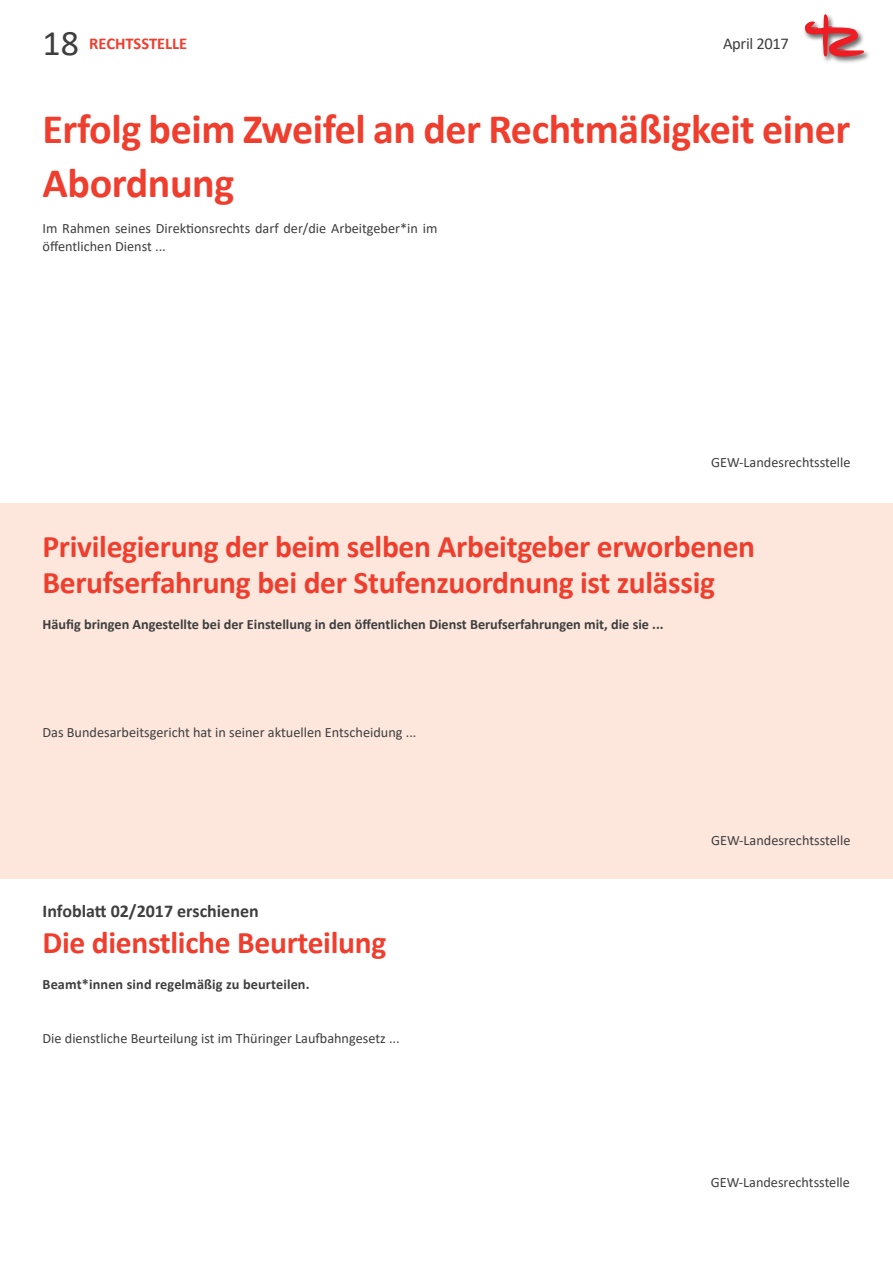
<style>
.page{position:relative;width:893px;height:1263px;background:#fff}
.page>*{position:absolute;margin:0;border:0;box-sizing:border-box;transform-origin:0 0}
.t1{font:700 42px/54px "Calibri";letter-spacing:-.01em;color:#ef3e2e}
.t2{font:700 31.5px/36px "Calibri";letter-spacing:-.01em;color:#ef3e2e}
.t3{font:700 18px "Calibri";color:#3e3e3f}
.t4{font:700 16.5px "Calibri";color:#ef3e2e}
.t5{font:16.5px "Calibri";letter-spacing:-.02em;color:#3e3e3f}
.t6{font:14.25px/18px "Calibri";color:#3e3e3f}
.t7{font:700 14.25px "Calibri";color:#3e3e3f}
.s1{font-weight:400;font-size:36px;color:#3e3e3f}
</style>
<div class="page">
<div style="left:803px;top:0;width:67px;height:64px;background:#231f20;opacity:.69"></div>
<svg style="left:804px;top:14px;width:60px;height:44px"></svg>
<hr style="left:892px;top:809px;width:1px;height:414px;background:#fde7dc">
<div style="left:0;top:503px;width:893px;height:375px;background:#fde7dc"></div>
<p class="t4" style="left:43px;top:32px;width:146px"><span class="s1">18</span> RECHTSSTELLE</p>
<p class="t5" style="left:723px;top:32px;width:67px">April 2017</p>
<h1 class="t1" style="left:43px;top:102px;width:809px">Erfolg beim Zweifel an der Rechtmäßigkeit einer<br>Abordnung</h1>
<p class="t6" style="left:43px;top:219px;width:396px">Im Rahmen seines Direktionsrechts darf der/die Arbeitgeber*in im öffentlichen Dienst ...</p>
<p class="t6" style="left:711px;top:453px;width:141px">GEW-Landesrechtsstelle</p>
<h2 class="t2" style="left:43px;top:528px;width:714px">Privilegierung der beim selben Arbeitgeber erworbenen<br>Berufserfahrung bei der Stufenzuordnung ist zulässig</h2>
<p class="t7" style="left:43px;top:614px;width:623px">Häufig bringen Angestellte bei der Einstellung in den öffentlichen Dienst Berufserfahrungen mit, die sie ...</p>
<p class="t6" style="left:43px;top:723px;width:375px">Das Bundesarbeitsgericht hat in seiner aktuellen Entscheidung ...</p>
<p class="t3" style="left:43px;top:899px;width:218px">Infoblatt 02/2017 erschienen</p>
<h2 class="t2" style="left:43px;top:924px;width:345px">Die dienstliche Beurteilung</h2>
<p class="t7" style="left:43px;top:974px;width:269px">Beamt*innen sind regelmäßig zu beurteilen.</p>
<p class="t6" style="left:43px;top:1029px;width:359px">Die dienstliche Beurteilung ist im Thüringer Laufbahngesetz ...</p>
<p class="t6" style="left:711px;top:831px;width:141px">GEW-Landesrechtsstelle</p>
<p class="t6" style="left:711px;top:1173px;width:141px">GEW-Landesrechtsstelle</p>
</div>
